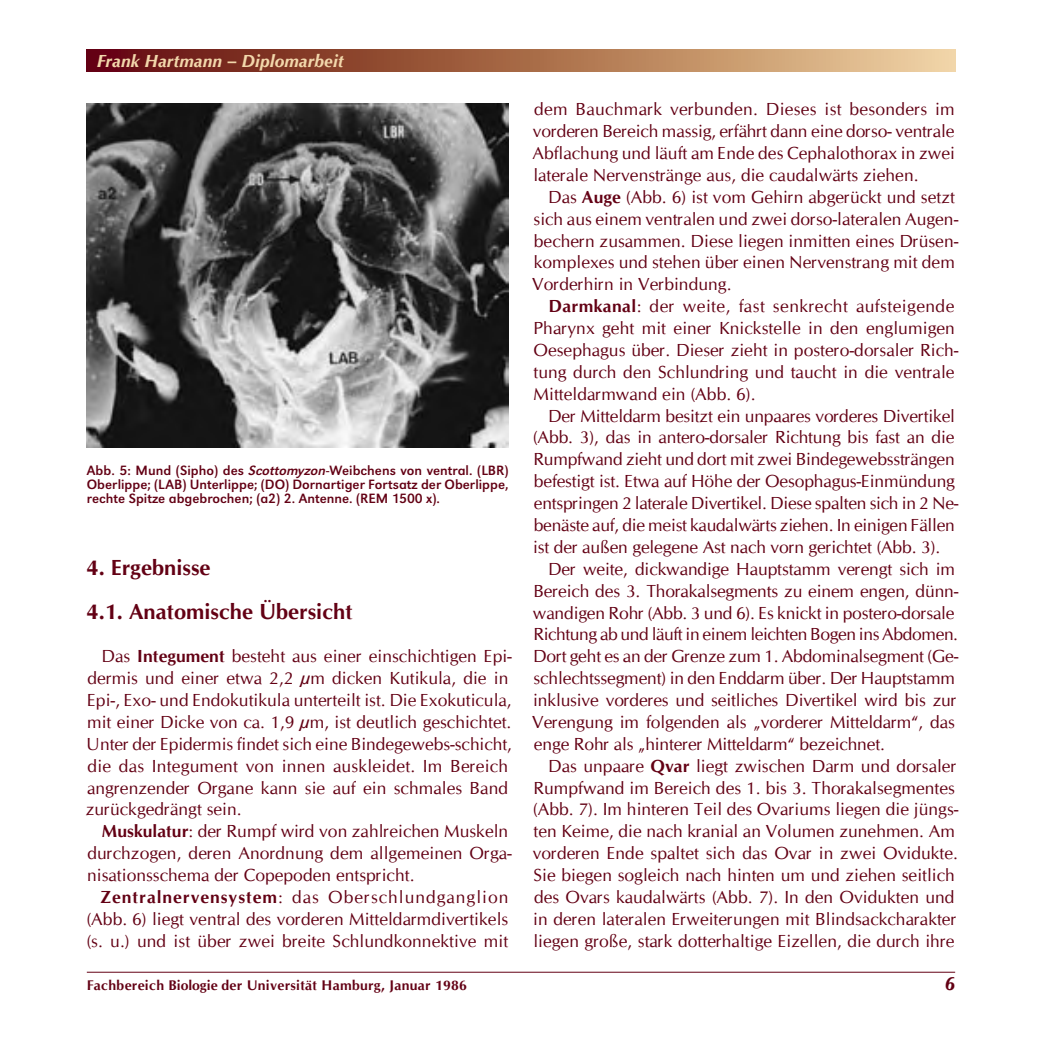
<style>
.page{position:relative;width:1042px;height:1042px;background:#fff}
.page>*{position:absolute;margin:0;border:0;box-sizing:border-box;transform-origin:0 0}
._04__Überschrift-Beitrag2{font:700 21.88px "Cg Omega";color:#630014}
._04__Überschrift-Beitrag{font:700 21.88px "Cg Omega";color:#630014}
.t1{font:italic 700 19.25px "Cg Omega";color:#630014}
._01_Fließtext{font:17.5px/21.9px "Cg Omega";color:#630014}
.t2{font:italic 700 17.5px "Cg Omega";color:#f2d7ab}
._09__Legende-deutsch{font:14px/14px "URW Grotesk T";color:#630014;text-align:justify}
.t3{font:700 14px "Cg Omega";letter-spacing:.02em;color:#630014}
.s1{font-family:"URW Grotesk T Regu Obli"}
.s2{font-weight:700}
</style>
<div class="page">
<svg style="left:87px;top:50px;width:868px;height:21px;background:#a76b4e"></svg>
<hr style="left:87px;top:972px;width:868px;height:1px;background:#630014">
<img style="left:87px;top:103px;width:421px;height:344px">
<p class="t2" style="left:97px;top:51px;width:248px">Frank Hartmann – Diplomarbeit</p>
<p class="_09__Legende-deutsch" style="left:87px;top:463px;width:423px">Abb. 5: Mund (Sipho) des <span class="s1">Scottomyzon</span>-Weibchens von ventral. (LBR)<br>Oberlippe; (LAB) Unterlippe; (DO) Dornartiger Fortsatz der Oberlippe, rechte Spitze abgebrochen; (a2) 2. Antenne. (REM 1500 x).</p>
<p class="_04__Überschrift-Beitrag" style="left:87px;top:554px;width:125px">4. Ergebnisse</p>
<p class="_04__Überschrift-Beitrag2" style="left:87px;top:598px;width:268px">4.1. Anatomische Übersicht</p>
<p class="_01_Fließtext" style="left:86px;top:645px;width:428px;text-indent:16px">Das <span class="s2">Integument</span> besteht aus einer einschichtigen Epi&shy;dermis und einer etwa 2,2 µm dicken Kutikula, die in Epi-, Exo- und Endokutikula unterteilt ist. Die Exokuticula, mit einer Dicke von ca. 1,9 µm, ist deutlich geschichtet.<br>Unter der Epidermis findet sich eine Bindegewebs-schicht, die das Integument von innen auskleidet. Im Bereich angrenzender Organe kann sie auf ein schmales Band zurückgedrängt sein.</p>
<p class="_01_Fließtext" style="left:87px;top:820px;width:426px;text-indent:15px"><span class="s2">Muskulatur</span>: der Rumpf wird von zahlreichen Muskeln durchzogen, deren Anordnung dem allgemeinen Orga&shy;nisationsschema der Copepoden entspricht.</p>
<p class="_01_Fließtext" style="left:86px;top:886px;width:423px;text-align:justify;text-indent:14px"><span class="s2">Zentralnervensystem</span>: das Oberschlundganglion (Abb. 6) liegt ventral des vorderen Mitteldarmdivertikels (s. u.) und ist über zwei breite Schlundkonnektive mit</p>
<p class="_01_Fließtext" style="left:532px;top:99px;width:424px;text-align:justify">dem Bauchmark verbunden. Dieses ist besonders im vorderen Bereich massig, erfährt dann eine dorso- ventrale Abflachung und läuft am Ende des Cephalothorax in zwei laterale Nervenstränge aus, die caudalwärts ziehen.</p>
<p class="_01_Fließtext" style="left:532px;top:186px;width:428px;text-indent:16px">Das <span class="s2">Auge</span> (Abb. 6) ist vom Gehirn abgerückt und setzt sich aus einem ventralen und zwei dorso-lateralen Augen&shy;bechern zusammen. Diese liegen inmitten eines Drüsen&shy;komplexes und stehen über einen Nervenstrang mit dem Vorderhirn in Verbindung.</p>
<p class="_01_Fließtext" style="left:533px;top:295px;width:427px;text-indent:15px"><span class="s2">Darmkanal</span>: der weite, fast senkrecht aufsteigende Pharynx geht mit einer Knickstelle in den englumigen Oesephagus über. Dieser zieht in postero-dorsaler Rich&shy;tung durch den Schlundring und taucht in die ventrale Mitteldarmwand ein (Abb. 6).</p>
<p class="_01_Fließtext" style="left:533px;top:405px;width:427px;text-indent:15px">Der Mitteldarm besitzt ein unpaares vorderes Divertikel (Abb. 3), das in antero-dorsaler Richtung bis fast an die Rumpfwand zieht und dort mit zwei Bindegewebssträngen befestigt ist. Etwa auf Höhe der Oesophagus-Einmündung entspringen 2 laterale Divertikel. Diese spalten sich in 2 Ne&shy;benäste auf, die meist kaudalwärts ziehen. In einigen Fällen ist der außen gelegene Ast nach vorn gerichtet (Abb. 3).</p>
<p class="_01_Fließtext" style="left:532px;top:558px;width:428px;text-indent:16px">Der weite, dickwandige Hauptstamm verengt sich im Bereich des 3. Thorakalsegments zu einem engen, dünn&shy;wandigen Rohr (Abb. 3 und 6). Es knickt in postero-dorsale Richtung ab und läuft in einem leichten Bogen ins Abdomen.<br>Dort geht es an der Grenze zum 1. Abdominalsegment (Ge&shy;schlechtssegment) in den Enddarm über. Der Hauptstamm inklusive vorderes und seitliches Divertikel wird bis zur Verengung im folgenden als „vorderer Mitteldarm“, das enge Rohr als „hinterer Mitteldarm“ bezeichnet.</p>
<p class="_01_Fließtext" style="left:533px;top:755px;width:427px;text-indent:15px">Das unpaare <span class="s2">Qvar</span> liegt zwischen Darm und dorsaler Rumpfwand im Bereich des 1. bis 3. Thorakalsegmentes (Abb. 7). Im hinteren Teil des Ovariums liegen die jüngs&shy;ten Keime, die nach kranial an Volumen zunehmen. Am vorderen Ende spaltet sich das Ovar in zwei Ovidukte.<br>Sie biegen sogleich nach hinten um und ziehen seitlich des Ovars kaudalwärts (Abb. 7). In den Ovidukten und in deren lateralen Erweiterungen mit Blindsackcharakter liegen große, stark dotterhaltige Eizellen, die durch ihre</p>
<p class="t3" style="left:87px;top:977px;width:382px">Fachbereich Biologie der Universität Hamburg, Januar 1986</p>
<p class="t1" style="left:944px;top:972px;width:12px">6</p>
</div>
